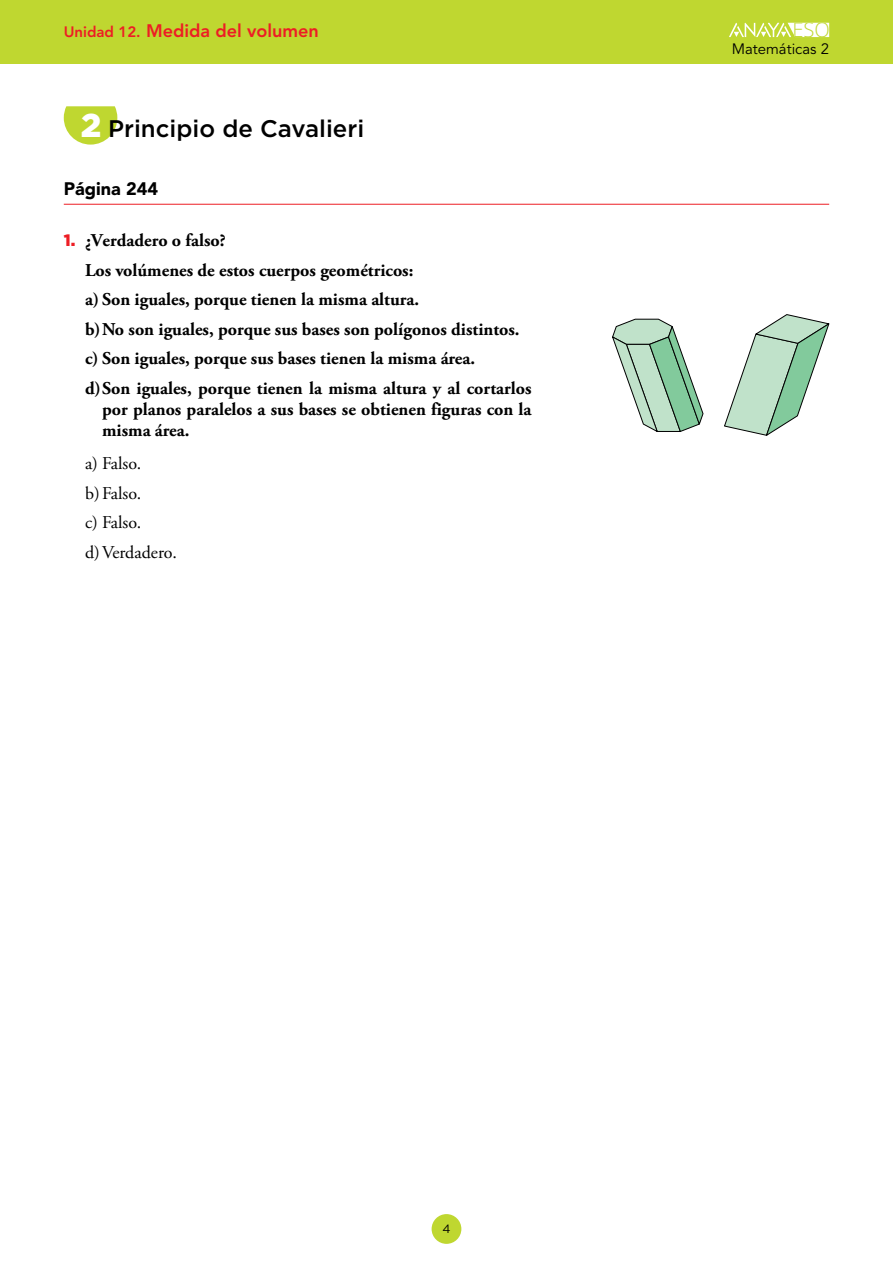
<style>
.page{position:relative;width:893px;height:1263px;background:#fff}
.page>*{position:absolute;margin:0;border:0;box-sizing:border-box;transform-origin:0 0}
.t1{font:500 24px "Gotham";color:#000}
.t2{font:300 20.25px "Open Sans";color:#bfd730}
.acti_TextoActiAparta{font:700 18px/21px "Adobe Garamond Pro";color:#000;text-align:justify}
.acti_TextoActiSangra{font:700 18px "Adobe Garamond Pro";color:#000}
.Soluciones_apartados{font:18px "Adobe Garamond Pro";letter-spacing:-.05em;color:#000}
.t3{font:800 18px "Avenir LT Std";color:#ed1d24}
.nuclPagina{font:900 18px "Avenir LT Std";color:#000}
.t4{font:15px "Avenir LT Std";color:#000}
.t5{font:12px "Gotham";color:#000}
.s1{font-size:15px}
.s2{font-weight:900;font-size:33px;color:#fff}
.s3{font-family:"Gotham";font-weight:900;font-size:16.5px;color:#ed1d24}
</style>
<div class="page">
<div style="left:0;top:0;width:893px;height:64px;background:#bfd730"></div>
<svg style="left:729px;top:22px;width:100px;height:15px"></svg>
<div style="left:432px;top:1214px;width:29px;height:30px;background:#bfd730;border-radius:50%"></div>
<hr style="left:64px;top:204px;width:765px;height:1px;background:#ed1d24">
<svg style="left:64px;top:106px;width:53px;height:39px;background:#c9dd53"></svg>
<svg style="left:612px;top:318px;width:92px;height:114px"></svg>
<svg style="left:724px;top:314px;width:105px;height:122px"></svg>
<p class="t3" style="left:64px;top:20px;width:256px"><span class="s1">Unidad 12.</span> Medida del volumen</p>
<p class="t2" style="left:792px;top:16px;width:39px">ESO</p>
<p class="t4" style="left:732px;top:40px;width:99px">Matemáticas 2</p>
<p class="t1" style="left:81px;top:113px;width:285px"><span class="s2">2</span> Principio de Cavalieri</p>
<p class="nuclPagina" style="left:64px;top:178px;width:96px">Página 244</p>
<p class="acti_TextoActiAparta" style="left:64px;top:230px;width:164px"><span class="s3">1.</span> ¿Verdadero o falso?</p>
<p class="acti_TextoActiSangra" style="left:85px;top:259px;width:330px">Los volúmenes de estos cuerpos geométricos:</p>
<p class="acti_TextoActiAparta" style="left:85px;top:289px;width:336px">a) Son iguales, porque tienen la misma altura.</p>
<p class="acti_TextoActiAparta" style="left:85px;top:319px;width:436px">b)No son iguales, porque sus bases son polígonos distintos.</p>
<p class="acti_TextoActiAparta" style="left:85px;top:348px;width:392px">c) Son iguales, porque sus bases tienen la misma área.</p>
<p class="acti_TextoActiAparta" style="left:102px;top:378px;width:431px;text-indent:-17px">d)Son iguales, porque tienen la misma altura y al cortarlos por planos paralelos a sus bases se obtienen figuras con la misma área.</p>
<p class="Soluciones_apartados" style="left:85px;top:453px;width:58px">a) Falso.</p>
<p class="Soluciones_apartados" style="left:85px;top:482px;width:58px">b)Falso.</p>
<p class="Soluciones_apartados" style="left:85px;top:512px;width:58px">c) Falso.</p>
<p class="Soluciones_apartados" style="left:85px;top:541px;width:93px">d)Verdadero.</p>
<p class="t5" style="left:442px;top:1221px;width:10px">4</p>
</div>
